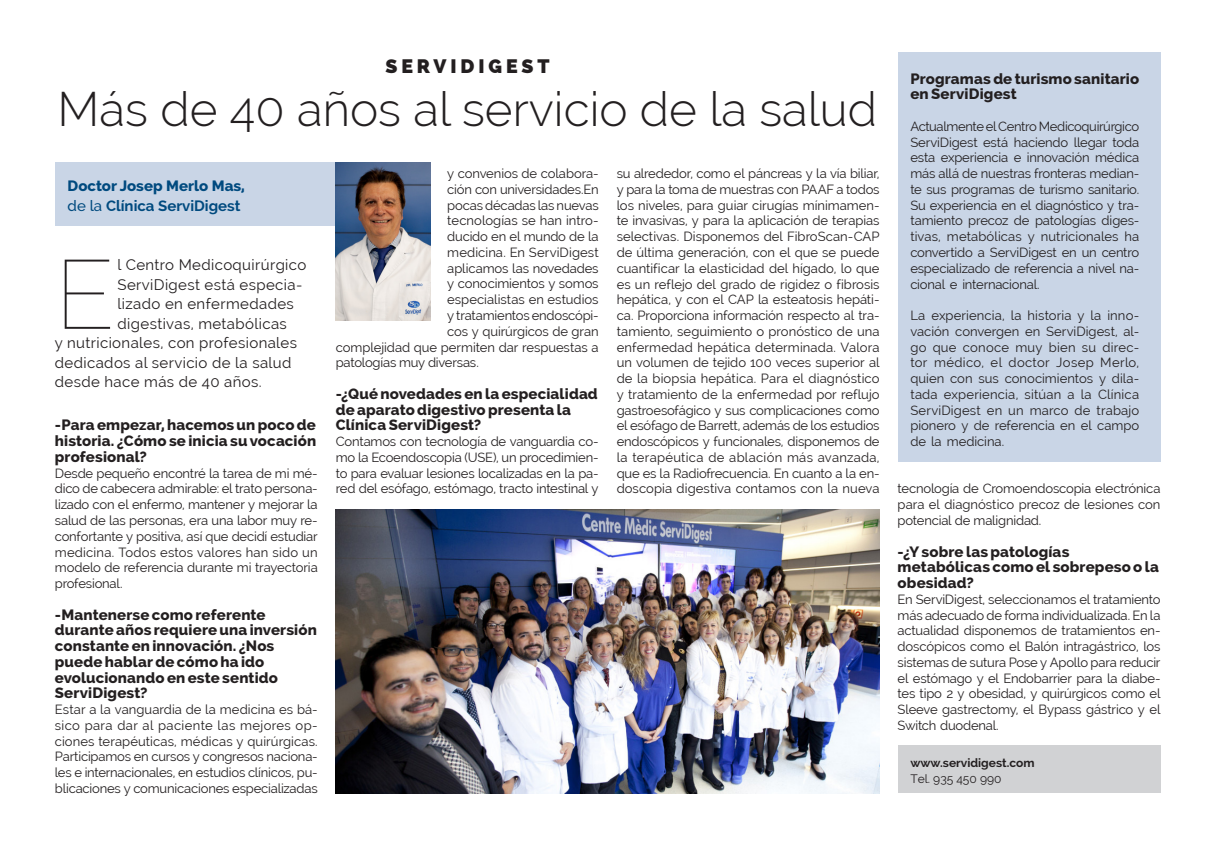
<style>
.page{position:relative;width:1212px;height:851px;background:#fff}
.page>*{position:absolute;margin:0;border:0;box-sizing:border-box;transform-origin:0 0}
.t1{font:100 97.35px "Raleway";color:#231f20}
.t2{font:300 47.55px "Raleway";color:#231f20}
.t3{font:800 19.5px "Raleway";letter-spacing:.2em;color:#231f20}
.t4{font:800 15px/15.8px "Raleway";letter-spacing:.01em;color:#231f20}
.t5{font:15px "Raleway";letter-spacing:.025em;color:#231f20}
.t6{font:800 15px/19.5px "Raleway";color:#004a7f}
.t7{font:13.05px/15.8px "Raleway";letter-spacing:-.01em;color:#231f20;text-align:justify}
.t8{font:700 12px "Raleway";color:#231f20}
.t9{font:12px "Raleway";color:#231f20}
.s1{font-weight:500}
.s2{font-weight:700}
</style>
<div class="page">
<div style="left:55px;top:162px;width:281px;height:63px;background:#c9d5e6"></div>
<div style="left:897px;top:745px;width:263px;height:47px;background:#d1d2d4"></div>
<div style="left:897px;top:52px;width:263px;height:410px;background:#c9d5e6"></div>
<img style="left:336px;top:162px;width:94px;height:158px">
<img style="left:336px;top:509px;width:543px;height:283px">
<h3 class="t3" style="left:385px;top:55px;width:166px">SERVIDIGEST</h3>
<h2 class="t2" style="left:57px;top:81px;width:821px">Más de 40 años al servicio de la salud</h2>
<p class="t6" style="left:68px;top:176px;width:179px">Doctor Josep Merlo Mas, <span class="s1">de la</span> <span class="s2">Clínica ServiDigest</span></p>
<h1 class="t1" style="left:55px;top:237px;width:62px">E</h1>
<p class="t5" style="left:118px;top:256px;width:190px">l Centro Medicoquirúrgico</p>
<p class="t5" style="left:118px;top:276px;width:186px">ServiDigest está especia-</p>
<p class="t5" style="left:118px;top:295px;width:178px">lizado en enfermedades</p>
<p class="t5" style="left:118px;top:315px;width:171px">digestivas, metabólicas</p>
<p class="t5" style="left:55px;top:334px;width:244px">y nutricionales, con profesionales</p>
<p class="t5" style="left:55px;top:354px;width:238px">dedicados al servicio de la salud</p>
<p class="t5" style="left:55px;top:373px;width:208px">desde hace más de 40 años.</p>
<p class="t4" style="left:55px;top:417px;width:263px;text-align:justify">-Para empezar, hacemos un poco de historia. ¿Cómo se inicia su vocación profesional?</p>
<p class="t7" style="left:55px;top:465px;width:264px">Desde pequeño encontré la tarea de mi mé&shy;dico de cabecera admirable: el trato persona&shy;lizado con el enfermo, mantener y mejorar la salud de las personas, era una labor muy re&shy;confortante y positiva, así que decidí estudiar medicina. Todos estos valores han sido un modelo de referencia durante mi trayectoria profesional.</p>
<p class="t4" style="left:55px;top:606px;width:264px">-Mantenerse como referente durante años requiere una inversión constante en innovación. ¿Nos puede hablar de cómo ha ido evolucionando en este sentido<br>ServiDigest?</p>
<p class="t7" style="left:55px;top:701px;width:264px">Estar a la vanguardia de la medicina es bá&shy;sico para dar al paciente las mejores op&shy;ciones terapéuticas, médicas y quirúrgicas.<br>Participamos en cursos y congresos naciona&shy;les e internacionales, en estudios clínicos, pu&shy;blicaciones y comunicaciones especializadas</p>
<p class="t7" style="left:447px;top:166px;width:153px">y convenios de colabora-</p>
<p class="t7" style="left:447px;top:181px;width:153px">ción con universidades.En</p>
<p class="t7" style="left:447px;top:197px;width:153px">pocas décadas las nuevas</p>
<p class="t7" style="left:447px;top:213px;width:153px">tecnologías se han intro-</p>
<p class="t7" style="left:447px;top:229px;width:153px">ducido en el mundo de la</p>
<p class="t7" style="left:447px;top:244px;width:153px">medicina. En ServiDigest</p>
<p class="t7" style="left:447px;top:260px;width:153px">aplicamos las novedades</p>
<p class="t7" style="left:447px;top:276px;width:153px">y conocimientos y somos</p>
<p class="t7" style="left:447px;top:292px;width:153px">especialistas en estudios</p>
<p class="t7" style="left:447px;top:307px;width:153px">y tratamientos endoscópi-</p>
<p class="t7" style="left:447px;top:323px;width:153px">cos y quirúrgicos de gran</p>
<p class="t7" style="left:336px;top:339px;width:264px">complejidad que permiten dar respuestas a</p>
<p class="t7" style="left:336px;top:355px;width:145px">patologías muy diversas.</p>
<p class="t4" style="left:336px;top:386px;width:264px">-¿Qué novedades en la especialidad de aparato digestivo presenta la<br>Clínica ServiDigest?</p>
<p class="t7" style="left:336px;top:433px;width:264px">Contamos con tecnología de vanguardia co&shy;mo la Ecoendoscopia (USE), un procedimien&shy;to para evaluar lesiones localizadas en la pa&shy;red del esófago, estómago, tracto intestinal y</p>
<p class="t7" style="left:617px;top:166px;width:264px">su alrededor, como el páncreas y la vía biliar, y para la toma de muestras con PAAF a todos los niveles, para guiar cirugías mínimamen&shy;te invasivas, y para la aplicación de terapias selectivas. Disponemos del FibroScan-CAP de última generación, con el que se puede cuantificar la elasticidad del hígado, lo que es un reflejo del grado de rigidez o fibrosis hepática, y con el CAP la esteatosis hepáti&shy;ca. Proporciona información respecto al tra&shy;tamiento, seguimiento o pronóstico de una enfermedad hepática determinada. Valora un volumen de tejido 100 veces superior al de la biopsia hepática. Para el diagnóstico y tratamiento de la enfermedad por reflujo gastroesofágico y sus complicaciones como el esófago de Barrett, además de los estudios endoscópicos y funcionales, disponemos de la terapéutica de ablación más avanzada, que es la Radiofrecuencia. En cuanto a la en&shy;doscopia digestiva contamos con la nueva</p>
<p class="t4" style="left:910px;top:70px;width:230px">Programas de turismo sanitario en ServiDigest</p>
<p class="t7" style="left:910px;top:118px;width:230px">Actualmente el Centro Medicoquirúrgico ServiDigest está haciendo llegar toda esta experiencia e innovación médica más allá de nuestras fronteras median&shy;te sus programas de turismo sanitario.<br>Su experiencia en el diagnóstico y tra&shy;tamiento precoz de patologías diges&shy;tivas, metabólicas y nutricionales ha convertido a ServiDigest en un centro especializado de referencia a nivel na&shy;cional e internacional.</p>
<p class="t7" style="left:910px;top:307px;width:230px">La experiencia, la historia y la inno&shy;vación convergen en ServiDigest, al&shy;go que conoce muy bien su direc&shy;tor médico, el doctor Josep Merlo, quien con sus conocimientos y dila&shy;tada experiencia, sitúan a la Clínica ServiDigest en un marco de trabajo pionero y de referencia en el campo de la medicina.</p>
<p class="t7" style="left:897px;top:481px;width:264px">tecnología de Cromoendoscopia electrónica para el diagnóstico precoz de lesiones con potencial de malignidad.</p>
<p class="t4" style="left:897px;top:543px;width:263px">-¿Y sobre las patologías metabólicas como el sobrepeso o la obesidad?</p>
<p class="t7" style="left:897px;top:591px;width:264px">En ServiDigest, seleccionamos el tratamiento más adecuado de forma individualizada. En la actualidad disponemos de tratamientos en&shy;doscópicos como el Balón intragástrico, los sistemas de sutura Pose y Apollo para reducir el estómago y el Endobarrier para la diabe&shy;tes tipo 2 y obesidad, y quirúrgicos como el Sleeve gastrectomy, el Bypass gástrico y el Switch duodenal.</p>
<p class="t8" style="left:910px;top:755px;width:126px">www.servidigest.com</p>
<p class="t9" style="left:910px;top:772px;width:93px">Tel. 935 450 990</p>
</div>
